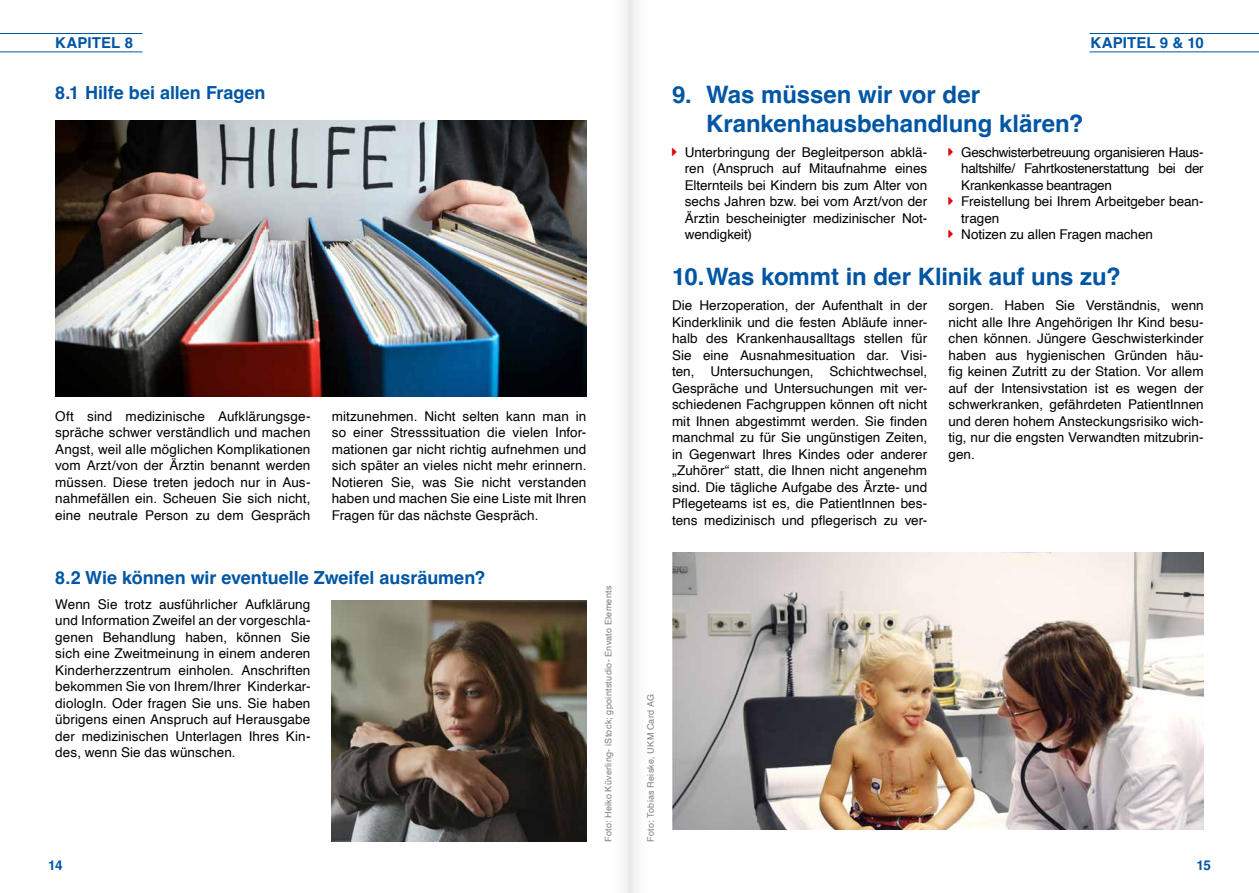
<style>
.page{position:relative;width:1259px;height:893px;background:#fff}
.page>*{position:absolute;margin:0;border:0;box-sizing:border-box;transform-origin:0 0}
.t1{font:700 24px/28.8px "Helvetica";letter-spacing:-.005em;color:#0056a4}
.t2{font:700 18px "Helvetica";color:#0056a4}
.t3{font:700 15px "Helvetica";letter-spacing:.005em;color:#0056a4}
.t4{font:13.5px/16.5px "Helvetica";color:#000;text-align:justify}
.t5{font:13.5px/16.5px "Helvetica";letter-spacing:-.02em;color:#000}
.t6{font:700 13.5px "Helvetica";color:#0056a4}
.t7{font:9px "Helvetica";letter-spacing:.03em;color:#7d7d7c}
</style>
<div class="page">
<img style="left:55px;top:121px;width:532px;height:276px">
<img style="left:672px;top:553px;width:531px;height:276px">
<hr style="left:0;top:51px;width:142px;height:1px;background:#0056a4">
<hr style="left:0;top:33px;width:142px;height:1px;background:#0056a4">
<hr style="left:1089px;top:51px;width:170px;height:1px;background:#0056a4">
<hr style="left:1089px;top:33px;width:170px;height:1px;background:#0056a4">
<img style="left:332px;top:601px;width:255px;height:241px">
<svg style="left:624px;top:0;width:12px;height:893px;fill:#f0f0f0"></svg>
<p class="t3" style="left:55px;top:34px;width:79px">KAPITEL 8</p>
<p class="t3" style="left:1090px;top:33px;width:115px">KAPITEL 9 &amp; 10</p>
<h2 class="t2" style="left:55px;top:81px;width:212px">8.1 Hilfe bei allen Fragen</h2>
<p class="t4" style="left:55px;top:408px;width:257px">Oft sind medizinische Aufklärungsge&shy;spräche schwer verständlich und machen Angst, weil alle möglichen Komplikationen vom Arzt/von der Ärztin benannt werden müssen. Diese treten jedoch nur in Aus&shy;nahmefällen ein. Scheuen Sie sich nicht, eine neutrale Person zu dem Gespräch</p>
<p class="t4" style="left:332px;top:408px;width:256px">mitzunehmen. Nicht selten kann man in so einer Stresssituation die vielen Infor&shy;mationen gar nicht richtig aufnehmen und sich später an vieles nicht mehr erinnern.<br>Notieren Sie, was Sie nicht verstanden haben und machen Sie eine Liste mit Ihren Fragen für das nächste Gespräch.</p>
<h2 class="t2" style="left:55px;top:566px;width:432px">8.2 Wie können wir eventuelle Zweifel ausräumen?</h2>
<p class="t4" style="left:55px;top:596px;width:257px">Wenn Sie trotz ausführlicher Aufklärung und Information Zweifel an der vorgeschla&shy;genen Behandlung haben, können Sie sich eine Zweitmeinung in einem anderen Kinderherzzentrum einholen. Anschriften bekommen Sie von Ihrem/Ihrer Kinderkar&shy;diologIn. Oder fragen Sie uns. Sie haben übrigens einen Anspruch auf Herausgabe der medizinischen Unterlagen Ihres Kin&shy;des, wenn Sie das wünschen.</p>
<p class="t7" style="left:601px;top:842px;width:258px;rotate:-90deg">Foto: Heiko Küverling- iStock; gpointstudio- Envato Elements</p>
<h1 class="t1" style="left:706px;top:83px;width:379px;text-indent:-34px">9. Was müssen wir vor der<br>Krankenhausbehandlung klären?</h1>
<p class="t4" style="left:685px;top:144px;width:244px">Unterbringung der Begleitperson abklä&shy;ren (Anspruch auf Mitaufnahme eines Elternteils bei Kindern bis zum Alter von sechs Jahren bzw. bei vom Arzt/von der Ärztin bescheinigter medizinischer Not&shy;wendigkeit)</p>
<p class="t5" style="left:961px;top:144px;width:244px">Geschwisterbetreuung organisieren Haus&shy;haltshilfe/ Fahrtkostenerstattung bei der<br>Krankenkasse beantragen<br>Freistellung bei Ihrem Arbeitgeber bean&shy;tragen<br>Notizen zu allen Fragen machen</p>
<h1 class="t1" style="left:672px;top:265px;width:450px">10.Was kommt in der Klinik auf uns zu?</h1>
<p class="t4" style="left:672px;top:298px;width:257px">Die Herzoperation, der Aufenthalt in der Kinderklinik und die festen Abläufe inner&shy;halb des Krankenhausalltags stellen für Sie eine Ausnahmesituation dar. Visi&shy;ten, Untersuchungen, Schichtwechsel, Gespräche und Untersuchungen mit ver&shy;schiedenen Fachgruppen können oft nicht mit Ihnen abgestimmt werden. Sie finden manchmal zu für Sie ungünstigen Zeiten, in Gegenwart Ihres Kindes oder anderer „Zuhörer“ statt, die Ihnen nicht angenehm sind. Die tägliche Aufgabe des Ärzte- und Pflegeteams ist es, die PatientInnen bes&shy;tens medizinisch und pflegerisch zu ver-</p>
<p class="t4" style="left:948px;top:298px;width:257px">sorgen. Haben Sie Verständnis, wenn nicht alle Ihre Angehörigen Ihr Kind besu&shy;chen können. Jüngere Geschwisterkinder haben aus hygienischen Gründen häu&shy;fig keinen Zutritt zu der Station. Vor allem auf der Intensivstation ist es wegen der schwerkranken, gefährdeten PatientInnen und deren hohem Ansteckungsrisiko wich&shy;tig, nur die engsten Verwandten mitzubrin&shy;gen.</p>
<p class="t7" style="left:644px;top:842px;width:149px;rotate:-90deg">Foto: Tobias Reiske, UKM Card AG</p>
<p class="t6" style="left:48px;top:857px;width:16px">14</p>
<p class="t6" style="left:1196px;top:857px;width:16px">15</p>
</div>
